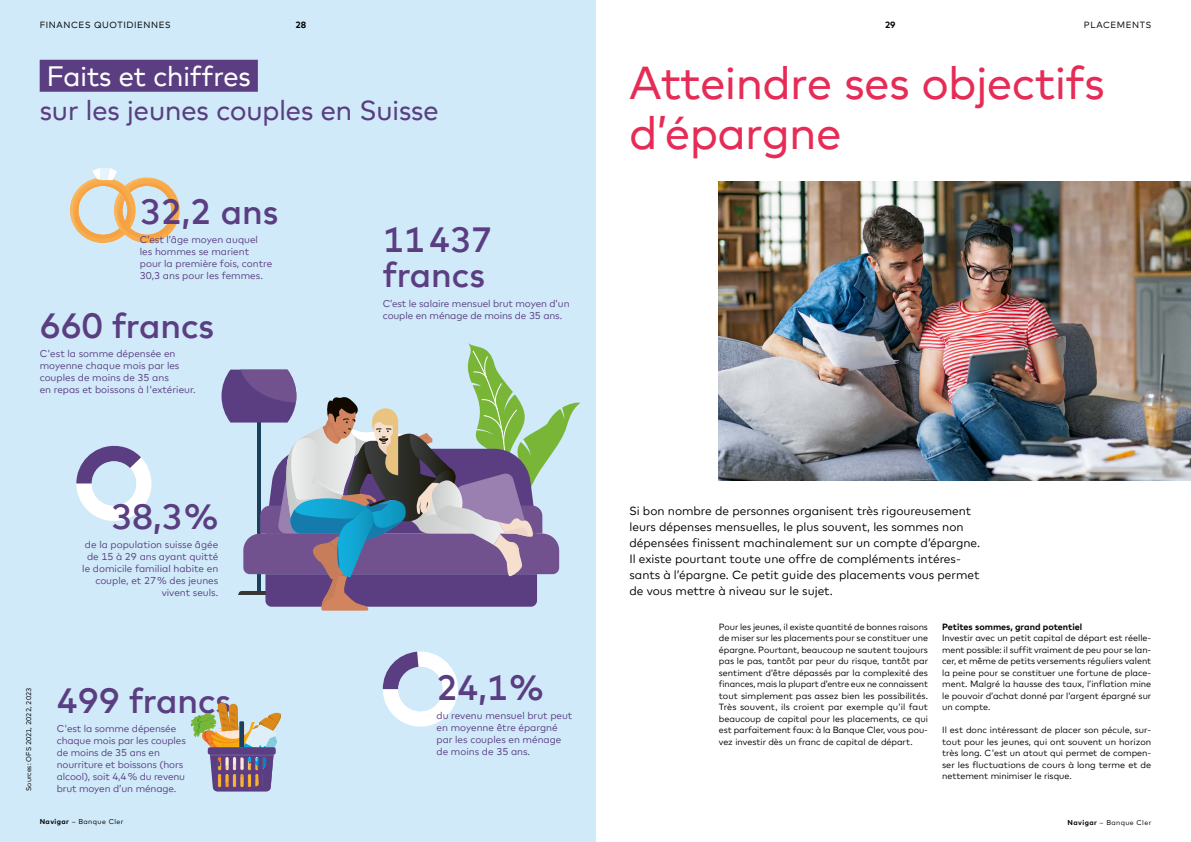
<style>
.page{position:relative;width:1191px;height:842px;background:#fff}
.page>*{position:absolute;margin:0;border:0;box-sizing:border-box;transform-origin:0 0}
.t1{font:46px/50px "Cler Mark Headline";color:#e62c56}
.t2{font:700 35px/35px "Cler Mark Headline";color:#5a3e81}
.t3{font:28px "Cler Mark Headline";color:#5a3e81}
.t4{font:28px "Cler Mark Headline";color:#fff}
.t5{font:12px/16px "Cler Mark Text";color:#000}
.t6{font:10px/12px "Cler Mark Text";color:#5a3e81}
.t7{font:9px/11.5px "Cler Mark Text";color:#000;text-align:justify}
.t8{font:700 9px "Cler Mark Text";color:#000}
.t9{font:9px "Cler Mark Text";letter-spacing:.065em;color:#000}
.t10{font:7px "Cler Mark Text";letter-spacing:.06em;color:#000}
.t11{font:7px "Cler Mark Text";letter-spacing:.005em;color:#000}
.s1{font-weight:700}
</style>
<div class="page">
<div style="left:0;top:0;width:595px;height:842px;background:#d0eaf9"></div>
<img style="left:719px;top:181px;width:472px;height:299px">
<svg style="left:221px;top:343px;width:359px;height:268px"></svg>
<svg style="left:76px;top:446px;width:76px;height:75px"></svg>
<div style="left:92px;top:461px;width:44px;height:45px;background:#d0eaf9;border-radius:50%"></div>
<svg style="left:383px;top:651px;width:75px;height:76px"></svg>
<div style="left:398px;top:667px;width:44px;height:44px;background:#d0eaf9;border-radius:50%"></div>
<div style="left:40px;top:60px;width:218px;height:32px;background:#5a3e81"></div>
<svg style="left:70px;top:168px;width:110px;height:75px"></svg>
<svg style="left:191px;top:702px;width:90px;height:89px"></svg>
<div style="left:208px;top:747px;width:68px;height:8px;background:#5a3e81;border-radius:2px"></div>
<hr style="left:210px;top:755px;width:63px;height:1px;background:#72518f">
<p class="t9" style="left:40px;top:18px;width:133px">FINANCES QUOTIDIENNES</p>
<p class="t8" style="left:295px;top:18px;width:12px">28</p>
<p class="t8" style="left:885px;top:18px;width:12px">29</p>
<p class="t9" style="left:1083px;top:18px;width:69px">PLACEMENTS</p>
<h3 class="t4" style="left:47px;top:55px;width:206px">Faits et chiffres</h3>
<h3 class="t3" style="left:40px;top:89px;width:400px">sur les jeunes couples en Suisse</h3>
<h2 class="t2" style="left:140px;top:191px;width:140px">32,2 ans</h2>
<p class="t6" style="left:140px;top:232px;width:134px">C’est l’âge moyen auquel les hommes se marient pour la première fois, contre<br>30,3 ans pour les femmes.</p>
<h2 class="t2" style="left:40px;top:305px;width:176px">660 francs</h2>
<p class="t6" style="left:40px;top:347px;width:157px">C'est la somme dépensée en moyenne chaque mois par les couples de moins de 35 ans<br>en repas et boissons à l'extérieur.</p>
<h2 class="t2" style="left:383px;top:219px;width:111px">11437 francs</h2>
<p class="t6" style="left:383px;top:297px;width:188px">C’est le salaire mensuel brut moyen d’un couple en ménage de moins de 35 ans.</p>
<h1 class="t1" style="left:629px;top:54px;width:476px">Atteindre ses objectifs d’épargne</h1>
<h2 class="t2" style="left:111px;top:496px;width:108px">38,3%</h2>
<p class="t6" style="left:82px;top:538px;width:138px;text-align:right">de la population suisse âgée de 15 à 29 ans ayant quitté le domicile familial habite en couple, et 27% des jeunes vivent seuls.</p>
<p class="t11" style="left:23px;top:791px;width:105px;rotate:-90deg">Sources: OFS 2021, 2022, 2023</p>
<h2 class="t2" style="left:57px;top:680px;width:176px">499 francs</h2>
<p class="t6" style="left:57px;top:722px;width:131px">C'est la somme dépensée chaque mois par les couples de moins de 35 ans en nourriture et boissons (hors alcool), soit 4,4% du revenu brut moyen d’un ménage.</p>
<p class="t10" style="left:40px;top:817px;width:85px"><span class="s1">Navigar</span> – Banque Cler</p>
<h2 class="t2" style="left:436px;top:667px;width:108px">24,1%</h2>
<p class="t6" style="left:436px;top:708px;width:137px">du revenu mensuel brut peut en moyenne être épargné par les couples en ménage de moins de 35 ans.</p>
<p class="t5" style="left:629px;top:502px;width:352px">Si bon nombre de personnes organisent très rigoureusement leurs dépenses mensuelles, le plus souvent, les sommes non dépensées finissent machinalement sur un compte d’épargne.<br>Il existe pourtant toute une offre de compléments intéres&shy;sants à l’épargne. Ce petit guide des placements vous permet de vous mettre à niveau sur le sujet.</p>
<p class="t8" style="left:942px;top:620px;width:141px">Petites sommes, grand potentiel</p>
<p class="t7" style="left:942px;top:632px;width:211px">Investir avec un petit capital de départ est réelle&shy;ment possible: il suffit vraiment de peu pour se lan&shy;cer, et même de petits versements réguliers valent la peine pour se constituer une fortune de place&shy;ment. Malgré la hausse des taux, l’inflation mine le pouvoir d’achat donné par l’argent épargné sur un compte.</p>
<p class="t7" style="left:942px;top:724px;width:211px">Il est donc intéressant de placer son pécule, sur&shy;tout pour les jeunes, qui ont souvent un horizon très long. C'est un atout qui permet de compen&shy;ser les fluctuations de cours à long terme et de nettement minimiser le risque.</p>
<p class="t7" style="left:719px;top:620px;width:211px">Pour les jeunes, il existe quantité de bonnes raisons de miser sur les placements pour se constituer une épargne. Pourtant, beaucoup ne sautent toujours pas le pas, tantôt par peur du risque, tantôt par sentiment d’être dépassés par la complexité des finances, mais la plupart d’entre eux ne connaissent tout simplement pas assez bien les possibilités.<br>Très souvent, ils croient par exemple qu’il faut beaucoup de capital pour les placements, ce qui est parfaitement faux: à la Banque Cler, vous pou&shy;vez investir dès un franc de capital de départ.</p>
<p class="t10" style="left:1067px;top:817px;width:85px"><span class="s1">Navigar</span> – Banque Cler</p>
</div>
